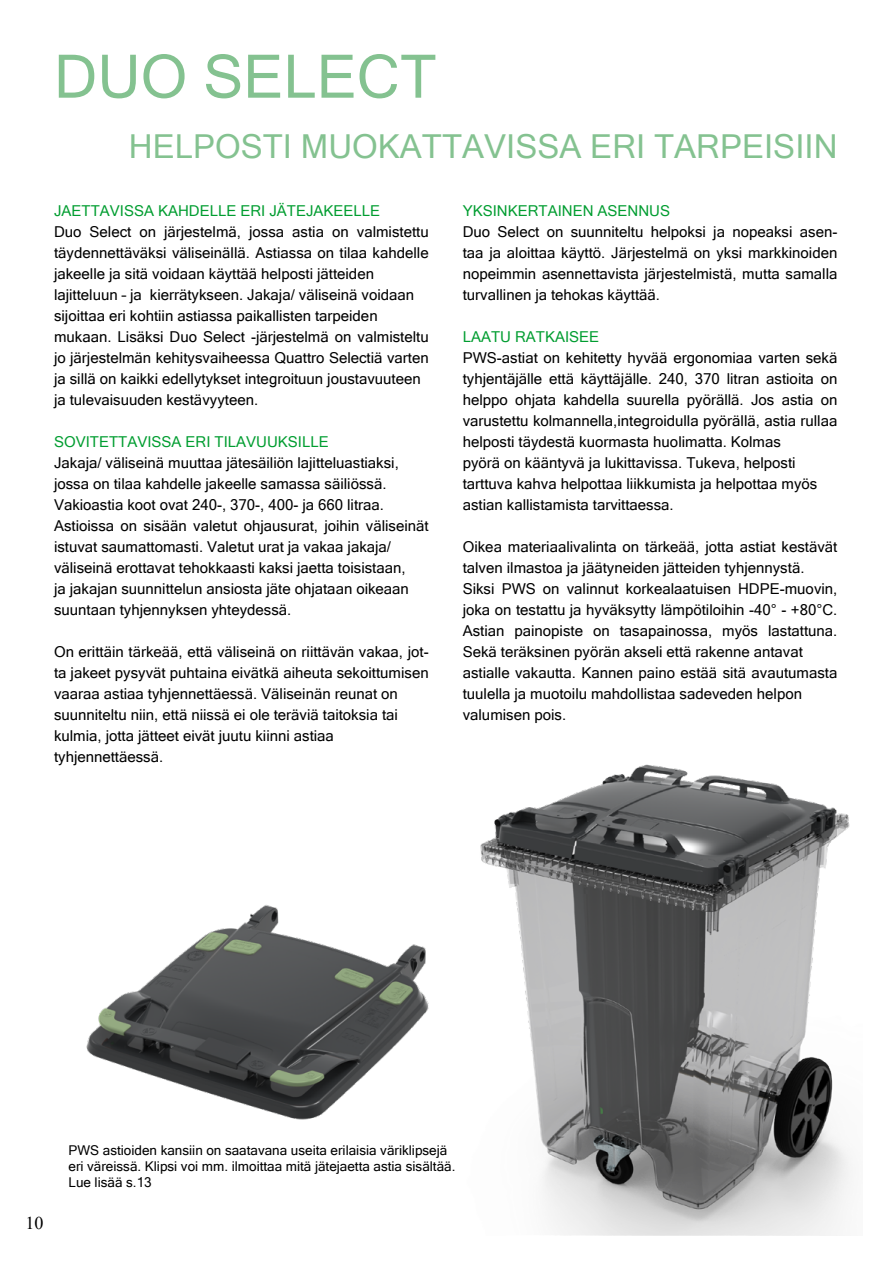
<style>
.page{position:relative;width:893px;height:1263px;background:#fff}
.page>*{position:absolute;margin:0;border:0;box-sizing:border-box;transform-origin:0 0}
.t1{font:60px "Microsoft Sans Serif";color:#84c290}
.t2{font:33px "Microsoft Sans Serif";color:#84c290}
.t3{font:18px "Times New Roman";color:#000}
.t4{font:15px/21px "Microsoft Sans Serif";color:#000}
.t5{font:15px "Microsoft Sans Serif";color:#009d30}
.t6{font:13.5px/16.2px "Microsoft Sans Serif";color:#000}
</style>
<div class="page">
<img style="left:86px;top:905px;width:343px;height:215px">
<img style="left:480px;top:764px;width:372px;height:472px">
<h1 class="t1" style="left:54px;top:38px;width:384px">DUO SELECT</h1>
<h2 class="t2" style="left:129px;top:125px;width:710px">HELPOSTI MUOKATTAVISSA ERI TARPEISIIN</h2>
<p class="t5" style="left:54px;top:201px;width:328px">JAETTAVISSA KAHDELLE ERI JÄTEJAKEELLE</p>
<p class="t4" style="left:54px;top:221px;width:376px">Duo Select on järjestelmä, jossa astia on valmistettu täydennettäväksi väliseinällä. Astiassa on tilaa kahdelle jakeelle ja sitä voidaan käyttää helposti jätteiden lajitteluun – ja kierrätykseen. Jakaja/ väliseinä voidaan sijoittaa eri kohtiin astiassa paikallisten tarpeiden mukaan. Lisäksi Duo Select -järjestelmä on valmisteltu jo järjestelmän kehitysvaiheessa Quattro Selectiä varten ja sillä on kaikki edellytykset integroituun joustavuuteen ja tulevaisuuden kestävyyteen.</p>
<p class="t5" style="left:54px;top:432px;width:276px">SOVITETTAVISSA ERI TILAVUUKSILLE</p>
<p class="t4" style="left:54px;top:452px;width:376px">Jakaja/ väliseinä muuttaa jätesäiliön lajitteluastiaksi, jossa on tilaa kahdelle jakeelle samassa säiliössä.<br>Vakioastia koot ovat 240-, 370-, 400- ja 660 litraa.<br>Astioissa on sisään valetut ohjausurat, joihin väliseinät istuvat saumattomasti. Valetut urat ja vakaa jakaja/ väliseinä erottavat tehokkaasti kaksi jaetta toisistaan,<br>ja jakajan suunnittelun ansiosta jäte ohjataan oikeaan suuntaan tyhjennyksen yhteydessä.</p>
<p class="t4" style="left:54px;top:641px;width:376px">On erittäin tärkeää, että väliseinä on riittävän vakaa, jot&shy;ta jakeet pysyvät puhtaina eivätkä aiheuta sekoittumisen vaaraa astiaa tyhjennettäessä. Väliseinän reunat on suunniteltu niin, että niissä ei ole teräviä taitoksia tai kulmia, jotta jätteet eivät juutu kiinni astiaa tyhjennettäessä.</p>
<p class="t5" style="left:463px;top:201px;width:209px">YKSINKERTAINEN ASENNUS</p>
<p class="t4" style="left:463px;top:221px;width:376px;text-align:justify">Duo Select on suunniteltu helpoksi ja nopeaksi asen&shy;taa ja aloittaa käyttö. Järjestelmä on yksi markkinoiden nopeimmin asennettavista järjestelmistä, mutta samalla turvallinen ja tehokas käyttää.</p>
<p class="t5" style="left:463px;top:327px;width:138px">LAATU RATKAISEE</p>
<p class="t4" style="left:463px;top:347px;width:376px">PWS-astiat on kehitetty hyvää ergonomiaa varten sekä tyhjentäjälle että käyttäjälle. 240, 370 litran astioita on helppo ohjata kahdella suurella pyörällä. Jos astia on varustettu kolmannella,integroidulla pyörällä, astia rullaa helposti täydestä kuormasta huolimatta. Kolmas<br>pyörä on kääntyvä ja lukittavissa. Tukeva, helposti tarttuva kahva helpottaa liikkumista ja helpottaa myös astian kallistamista tarvittaessa.</p>
<p class="t4" style="left:463px;top:536px;width:376px">Oikea materiaalivalinta on tärkeää, jotta astiat kestävät talven ilmastoa ja jäätyneiden jätteiden tyhjennystä.<br>Siksi PWS on valinnut korkealaatuisen HDPE-muovin, joka on testattu ja hyväksytty lämpötiloihin -40° - +80°C.<br>Astian painopiste on tasapainossa, myös lastattuna.<br>Sekä teräksinen pyörän akseli että rakenne antavat astialle vakautta. Kannen paino estää sitä avautumasta tuulella ja muotoilu mahdollistaa sadeveden helpon valumisen pois.</p>
<p class="t3" style="left:26px;top:1210px;width:19px">10</p>
<p class="t6" style="left:69px;top:1142px;width:388px">PWS astioiden kansiin on saatavana useita erilaisia väriklipsejä eri väreissä. Klipsi voi mm. ilmoittaa mitä jätejaetta astia sisältää.<br>Lue lisää s.13</p>
</div>
